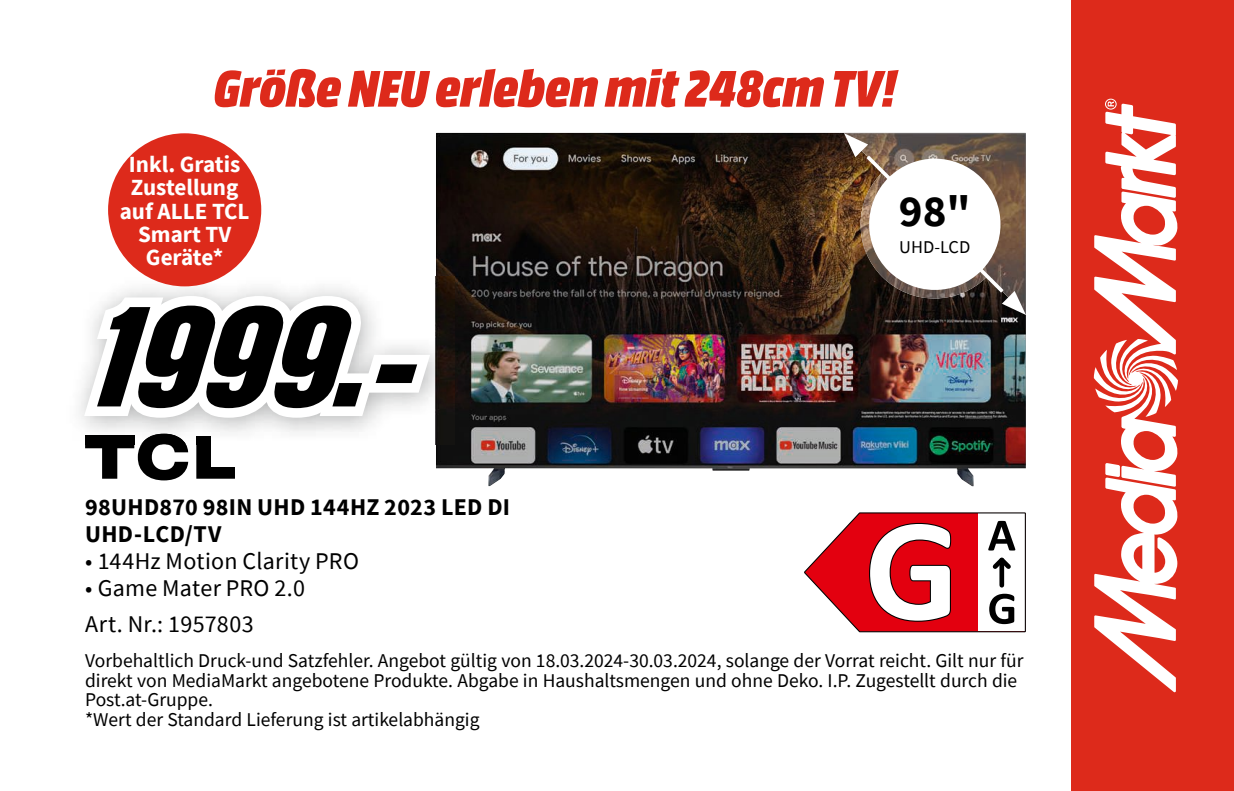
<style>
.page{position:relative;width:1234px;height:791px;background:#fff}
.page>*{position:absolute;margin:0;border:0;box-sizing:border-box;transform-origin:0 0}
.t1{font:120px "p Media Preise";color:#000}
.t2{font:54px "MM Headline Pro";color:#dd2a1b}
.t3{font:700 45px "Source Sans Pro";color:#000}
.t4{font:24px/35.4px "Source Sans Pro";letter-spacing:.01em;color:#000}
.t5{font:700 24px/27px "Source Sans Pro";letter-spacing:.015em;color:#000}
.t6{font:700 23.1px/23.1px "Source Sans Pro";color:#fff;text-align:center}
.t7{font:19.5px/19.5px "Source Sans Pro";color:#000}
.t8{font:18px "Source Sans Pro";color:#000}
</style>
<div class="page">
<svg style="left:1233px;top:642px;width:1px;height:17px"></svg>
<div style="left:1071px;top:0;width:162px;height:791px;background:#dd2a1b"></div>
<svg style="left:1093px;top:99px;width:84px;height:593px"></svg>
<img style="left:436px;top:133px;width:589px;height:353px">
<svg style="left:804px;top:512px;width:221px;height:120px"></svg>
<img style="left:148px;top:277px;width:306px;height:167px">
<svg style="left:79px;top:286px;width:364px;height:194px"></svg>
<svg style="left:843px;top:133px;width:182px;height:182px"></svg>
<div style="left:108px;top:133px;width:153px;height:153px;background:#dd2a1b;border-radius:50%"></div>
<h2 class="t2" style="left:214px;top:55px;width:684px">Größe NEU erleben mit 248cm TV!</h2>
<p class="t6" style="left:120px;top:153px;width:131px">Inkl. Gratis<br>Zustellung auf ALLE TCL<br>Smart TV<br>Geräte*</p>
<h1 class="t1" style="left:99px;top:295px;width:316px">1999.-</h1>
<p class="t5" style="left:85px;top:494px;width:426px">98UHD870 98IN UHD 144HZ 2023 LED DI<br>UHD-LCD/TV</p>
<p class="t4" style="left:85px;top:544px;width:275px">• 144Hz Motion Clarity PRO</p>
<p class="t4" style="left:85px;top:571px;width:221px">• Game Mater PRO 2.0<br>Art. Nr.: 1957803</p>
<h3 class="t3" style="left:898px;top:181px;width:73px">98"</h3>
<p class="t8" style="left:899px;top:235px;width:72px">UHD-LCD</p>
<p class="t7" style="left:85px;top:651px;width:939px">Vorbehaltlich Druck-und Satzfehler. Angebot gültig von 18.03.2024-30.03.2024, solange der Vorrat reicht. Gilt nur für direkt von MediaMarkt angebotene Produkte. Abgabe in Haushaltsmengen und ohne Deko. I.P. Zugestellt durch die Post.at-Gruppe.<br>*Wert der Standard Lieferung ist artikelabhängig</p>
</div>
